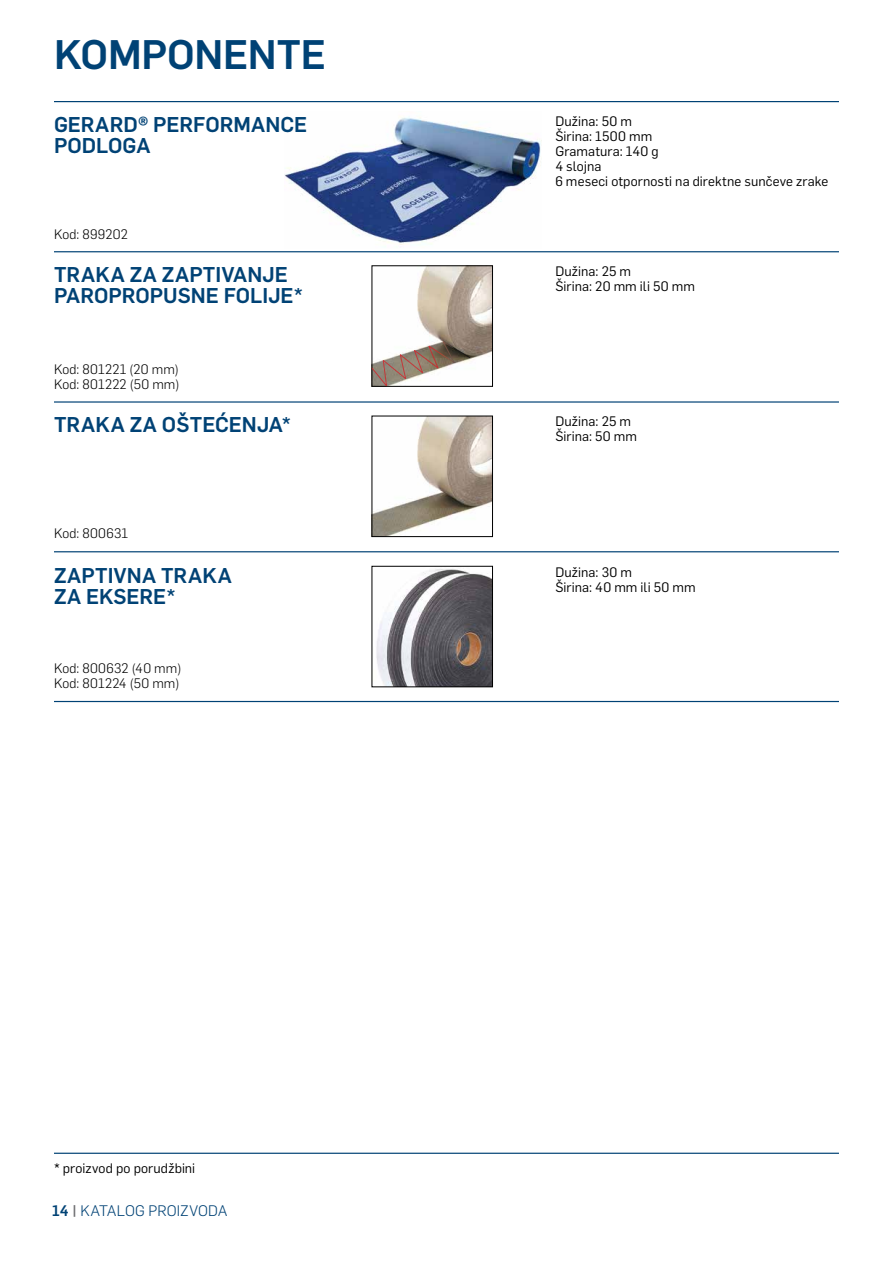
<style>
.page{position:relative;width:893px;height:1263px;background:#fff}
.page>*{position:absolute;margin:0;border:0;box-sizing:border-box;transform-origin:0 0}
.t1{font:500 40.5px "Flama";letter-spacing:-.005em;color:#004275}
.t2{font:500 21px/21px "Flama";letter-spacing:.005em;color:#004275}
.t3{font:300 15px "Flama";letter-spacing:.01em;color:#004275}
.t4{font:13.5px/15px "Flama";letter-spacing:.01em;color:#000}
.t5{font:300 13.5px/15px "Flama";letter-spacing:.02em;color:#000}
.s1{font-weight:500}
.s2{font-weight:500;color:#6d6e71}
</style>
<div class="page">
<img style="left:285px;top:116px;width:256px;height:129px">
<hr style="left:54px;top:101px;width:785px;height:1px;background:#004275">
<hr style="left:54px;top:1153px;width:785px;height:1px;background:#004275">
<hr style="left:54px;top:701px;width:785px;height:1px;background:#004275">
<hr style="left:54px;top:551px;width:785px;height:1px;background:#004275">
<hr style="left:54px;top:401px;width:785px;height:2px;background:#004275">
<hr style="left:54px;top:251px;width:785px;height:1px;background:#004275">
<img style="left:376px;top:569px;width:115px;height:116px">
<div style="left:372px;top:566px;width:121px;height:121px;border:1px solid #000"></div>
<img style="left:374px;top:418px;width:117px;height:117px">
<div style="left:372px;top:416px;width:121px;height:121px;border:1px solid #000"></div>
<img style="left:417px;top:267px;width:74px;height:93px">
<div style="left:372px;top:265px;width:121px;height:122px;border:1px solid #000"></div>
<svg style="left:371px;top:341px;width:100px;height:46px"></svg>
<h1 class="t1" style="left:54px;top:25px;width:274px">KOMPONENTE</h1>
<h2 class="t2" style="left:54px;top:113px;width:255px">GERARD® PERFORMANCE<br>PODLOGA</h2>
<p class="t5" style="left:54px;top:226px;width:75px">Kod: 899202</p>
<h2 class="t2" style="left:54px;top:263px;width:251px">TRAKA ZA ZAPTIVANJE<br>PAROPROPUSNE FOLIJE*</h2>
<p class="t5" style="left:54px;top:361px;width:126px">Kod: 801221 (20 mm)<br>Kod: 801222 (50 mm)</p>
<h2 class="t2" style="left:54px;top:413px;width:238px">TRAKA ZA OŠTEĆENJA*</h2>
<p class="t5" style="left:54px;top:525px;width:76px">Kod: 800631</p>
<h2 class="t2" style="left:54px;top:564px;width:179px">ZAPTIVNA TRAKA<br>ZA EKSERE*</h2>
<p class="t5" style="left:54px;top:660px;width:128px">Kod: 800632 (40 mm)<br>Kod: 801224 (50 mm)</p>
<p class="t4" style="left:54px;top:1159px;width:143px">* proizvod po porudžbini</p>
<p class="t3" style="left:52px;top:1200px;width:177px"><span class="s1">14</span> <span class="s2">|</span> KATALOG PROIZVODA</p>
<p class="t4" style="left:555px;top:113px;width:275px">Dužina: 50 m<br>Širina: 1500 mm<br>Gramatura: 140 g<br>4 slojna<br>6 meseci otpornosti na direktne sunčeve zrake</p>
<p class="t4" style="left:555px;top:263px;width:141px">Dužina: 25 m<br>Širina: 20 mm ili 50 mm</p>
<p class="t4" style="left:555px;top:413px;width:83px">Dužina: 25 m<br>Širina: 50 mm</p>
<p class="t4" style="left:555px;top:564px;width:142px">Dužina: 30 m<br>Širina: 40 mm ili 50 mm</p>
</div>
